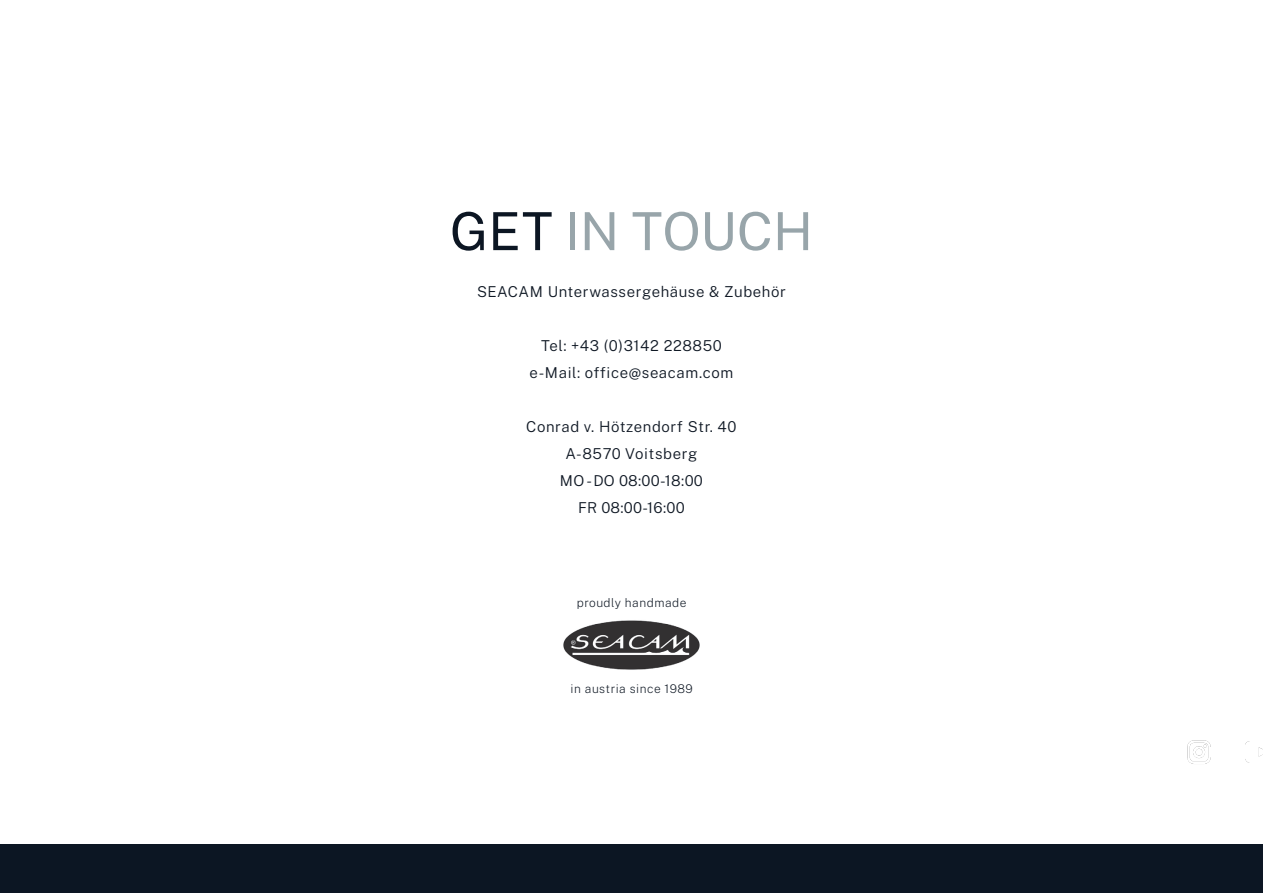
<style>
.page{position:relative;width:1263px;height:893px;background:#fff}
.page>*{position:absolute;margin:0;border:0;box-sizing:border-box;transform-origin:0 0}
.t1{font:100 52.5px "Public Sans";color:#98a5aa}
.t2{font:100 15px/27px "Public Sans";letter-spacing:.04em;color:#0f1824;text-align:center}
.t3{font:100 12px "Public Sans";letter-spacing:.04em;color:#0f1824}
.s1{color:#0c1623}
</style>
<div class="page">
<div style="left:0;top:844px;width:1263px;height:49px;background:#0c1623"></div>
<img style="left:1187px;top:740px;width:24px;height:24px">
<img style="left:1245px;top:742px;width:18px;height:20px">
<img style="left:563px;top:620px;width:137px;height:50px">
<h1 class="t1" style="left:450px;top:193px;width:365px"><span class="s1">GET</span> IN TOUCH</h1>
<p class="t2" style="left:477px;top:277px;width:310px">SEACAM Unterwassergehäuse &amp; Zubehör</p>
<p class="t2" style="left:530px;top:331px;width:205px">Tel: +43 (0)3142 228850 e-Mail: office@seacam.com</p>
<p class="t2" style="left:526px;top:412px;width:212px">Conrad v. Hötzendorf Str. 40<br>A-8570 Voitsberg<br>MO - DO 08:00-18:00<br>FR 08:00-16:00</p>
<p class="t3" style="left:577px;top:594px;width:111px">proudly handmade</p>
<p class="t3" style="left:571px;top:680px;width:124px">in austria since 1989</p>
</div>
